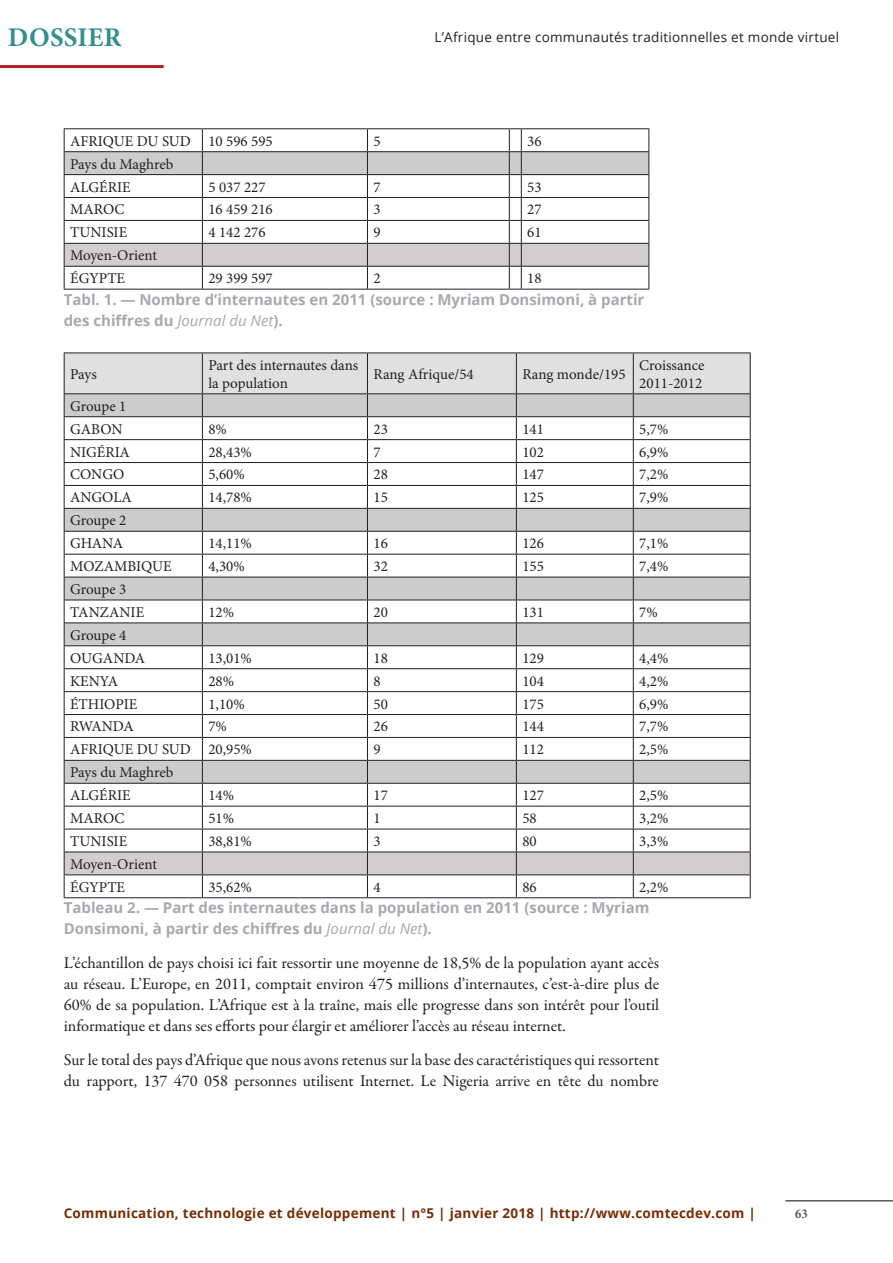
<style>
.page{position:relative;width:893px;height:1263px;background:#fff}
.page>*{position:absolute;margin:0;border:0;box-sizing:border-box;transform-origin:0 0}
.t1{font:700 27px "Minion Pro";letter-spacing:.01em;color:#32908d}
.CORPS___Paragraphe{font:16.5px/21px "Garamond Premr Pro";letter-spacing:-.005em;color:#231f20;text-align:justify}
.Corps_Tableau{font:15px/18px "Minion Pro";color:#231f20}
.CORPS___Légende{font:700 15px/21px "Open Sans";color:#a8a9ad}
.t2{font:700 13.5px "Open Sans";letter-spacing:.02em;color:#772c02}
.t3{font:13.5px "Open Sans";letter-spacing:.02em;color:#231f20}
.t4{font:700 condensed 13.5px "Minion Pro";color:#57585a}
.s1{font-weight:400;font-style:italic}
</style>
<div class="page">
<hr style="left:0;top:65px;width:164px;height:3px;background:#ae2126">
<hr style="left:785px;top:1200px;width:108px;height:1px;background:#57585a">
<svg style="left:64px;top:128px;width:585px;height:162px"></svg>
<hr style="left:521px;top:174px;width:128px;height:1px;background:#231f20">
<hr style="left:64px;top:352px;width:138px;height:1px;background:#231f20">
<hr style="left:202px;top:352px;width:165px;height:1px;background:#231f20">
<hr style="left:367px;top:352px;width:149px;height:1px;background:#231f20">
<hr style="left:516px;top:352px;width:117px;height:1px;background:#231f20">
<hr style="left:633px;top:352px;width:118px;height:1px;background:#231f20">
<hr style="left:64px;top:897px;width:138px;height:1px;background:#231f20">
<hr style="left:202px;top:897px;width:165px;height:1px;background:#231f20">
<hr style="left:367px;top:897px;width:149px;height:1px;background:#231f20">
<hr style="left:516px;top:897px;width:117px;height:1px;background:#231f20">
<hr style="left:633px;top:897px;width:118px;height:1px;background:#231f20">
<svg style="left:64px;top:353px;width:687px;height:544px"></svg>
<h1 class="t1" style="left:8px;top:19px;width:115px">DOSSIER</h1>
<p class="t3" style="left:434px;top:28px;width:406px">L’Afrique entre communautés traditionnelles et monde virtuel</p>
<p class="Corps_Tableau" style="left:70px;top:132px;width:122px">AFRIQUE DU SUD</p>
<p class="Corps_Tableau" style="left:208px;top:132px;width:66px">10 596 595</p>
<p class="Corps_Tableau" style="left:373px;top:132px;width:9px">5</p>
<p class="Corps_Tableau" style="left:527px;top:132px;width:16px">36</p>
<p class="Corps_Tableau" style="left:70px;top:155px;width:105px">Pays du Maghreb</p>
<p class="Corps_Tableau" style="left:70px;top:178px;width:62px">ALGÉRIE</p>
<p class="Corps_Tableau" style="left:208px;top:178px;width:59px">5 037 227</p>
<p class="Corps_Tableau" style="left:373px;top:178px;width:9px">7</p>
<p class="Corps_Tableau" style="left:527px;top:178px;width:16px">53</p>
<p class="Corps_Tableau" style="left:70px;top:201px;width:56px">MAROC</p>
<p class="Corps_Tableau" style="left:208px;top:201px;width:66px">16 459 216</p>
<p class="Corps_Tableau" style="left:373px;top:201px;width:9px">3</p>
<p class="Corps_Tableau" style="left:527px;top:201px;width:16px">27</p>
<p class="Corps_Tableau" style="left:70px;top:224px;width:59px">TUNISIE</p>
<p class="Corps_Tableau" style="left:208px;top:224px;width:59px">4 142 276</p>
<p class="Corps_Tableau" style="left:373px;top:224px;width:9px">9</p>
<p class="Corps_Tableau" style="left:527px;top:224px;width:16px">61</p>
<p class="Corps_Tableau" style="left:70px;top:246px;width:88px">Moyen-Orient</p>
<p class="Corps_Tableau" style="left:70px;top:269px;width:56px">ÉGYPTE</p>
<p class="Corps_Tableau" style="left:208px;top:269px;width:66px">29 399 597</p>
<p class="Corps_Tableau" style="left:373px;top:269px;width:9px">2</p>
<p class="Corps_Tableau" style="left:527px;top:269px;width:16px">18</p>
<p class="CORPS___Légende" style="left:64px;top:288px;width:582px">Tabl. 1. — Nombre d’internautes en 2011 (source : Myriam Donsimoni, à partir des chiffres du <span class="s1">Journal du Net</span>).</p>
<p class="Corps_Tableau" style="left:70px;top:365px;width:28px">Pays</p>
<p class="Corps_Tableau" style="left:208px;top:356px;width:151px">Part des internautes dans la population</p>
<p class="Corps_Tableau" style="left:373px;top:365px;width:102px">Rang Afrique/54</p>
<p class="Corps_Tableau" style="left:522px;top:365px;width:105px">Rang monde/195</p>
<p class="Corps_Tableau" style="left:639px;top:356px;width:67px">Croissance</p>
<p class="Corps_Tableau" style="left:639px;top:374px;width:64px">2011-2012</p>
<p class="Corps_Tableau" style="left:70px;top:397px;width:58px">Groupe 1</p>
<p class="Corps_Tableau" style="left:70px;top:420px;width:54px">GABON</p>
<p class="Corps_Tableau" style="left:208px;top:420px;width:20px">8%</p>
<p class="Corps_Tableau" style="left:373px;top:420px;width:16px">23</p>
<p class="Corps_Tableau" style="left:522px;top:420px;width:23px">141</p>
<p class="Corps_Tableau" style="left:639px;top:420px;width:31px">5,7%</p>
<p class="Corps_Tableau" style="left:70px;top:443px;width:61px">NIGÉRIA</p>
<p class="Corps_Tableau" style="left:208px;top:443px;width:45px">28,43%</p>
<p class="Corps_Tableau" style="left:373px;top:443px;width:9px">7</p>
<p class="Corps_Tableau" style="left:522px;top:443px;width:23px">102</p>
<p class="Corps_Tableau" style="left:639px;top:443px;width:31px">6,9%</p>
<p class="Corps_Tableau" style="left:70px;top:466px;width:56px">CONGO</p>
<p class="Corps_Tableau" style="left:208px;top:466px;width:38px">5,60%</p>
<p class="Corps_Tableau" style="left:373px;top:466px;width:16px">28</p>
<p class="Corps_Tableau" style="left:522px;top:466px;width:23px">147</p>
<p class="Corps_Tableau" style="left:639px;top:466px;width:31px">7,2%</p>
<p class="Corps_Tableau" style="left:70px;top:489px;width:63px">ANGOLA</p>
<p class="Corps_Tableau" style="left:208px;top:489px;width:45px">14,78%</p>
<p class="Corps_Tableau" style="left:373px;top:489px;width:16px">15</p>
<p class="Corps_Tableau" style="left:522px;top:489px;width:23px">125</p>
<p class="Corps_Tableau" style="left:639px;top:489px;width:31px">7,9%</p>
<p class="Corps_Tableau" style="left:70px;top:511px;width:58px">Groupe 2</p>
<p class="Corps_Tableau" style="left:70px;top:534px;width:54px">GHANA</p>
<p class="Corps_Tableau" style="left:208px;top:534px;width:45px">14,11%</p>
<p class="Corps_Tableau" style="left:373px;top:534px;width:16px">16</p>
<p class="Corps_Tableau" style="left:522px;top:534px;width:23px">126</p>
<p class="Corps_Tableau" style="left:639px;top:534px;width:31px">7,1%</p>
<p class="Corps_Tableau" style="left:70px;top:557px;width:103px">MOZAMBIQUE</p>
<p class="Corps_Tableau" style="left:208px;top:557px;width:38px">4,30%</p>
<p class="Corps_Tableau" style="left:373px;top:557px;width:16px">32</p>
<p class="Corps_Tableau" style="left:522px;top:557px;width:23px">155</p>
<p class="Corps_Tableau" style="left:639px;top:557px;width:31px">7,4%</p>
<p class="Corps_Tableau" style="left:70px;top:580px;width:58px">Groupe 3</p>
<p class="Corps_Tableau" style="left:70px;top:603px;width:76px">TANZANIE</p>
<p class="Corps_Tableau" style="left:208px;top:603px;width:27px">12%</p>
<p class="Corps_Tableau" style="left:373px;top:603px;width:16px">20</p>
<p class="Corps_Tableau" style="left:522px;top:603px;width:23px">131</p>
<p class="Corps_Tableau" style="left:639px;top:603px;width:20px">7%</p>
<p class="Corps_Tableau" style="left:70px;top:626px;width:58px">Groupe 4</p>
<p class="Corps_Tableau" style="left:70px;top:649px;width:77px">OUGANDA</p>
<p class="Corps_Tableau" style="left:208px;top:649px;width:45px">13,01%</p>
<p class="Corps_Tableau" style="left:373px;top:649px;width:16px">18</p>
<p class="Corps_Tableau" style="left:522px;top:649px;width:23px">129</p>
<p class="Corps_Tableau" style="left:639px;top:649px;width:31px">4,4%</p>
<p class="Corps_Tableau" style="left:70px;top:672px;width:50px">KENYA</p>
<p class="Corps_Tableau" style="left:208px;top:672px;width:27px">28%</p>
<p class="Corps_Tableau" style="left:373px;top:672px;width:9px">8</p>
<p class="Corps_Tableau" style="left:522px;top:672px;width:23px">104</p>
<p class="Corps_Tableau" style="left:639px;top:672px;width:31px">4,2%</p>
<p class="Corps_Tableau" style="left:70px;top:695px;width:69px">ÉTHIOPIE</p>
<p class="Corps_Tableau" style="left:208px;top:695px;width:38px">1,10%</p>
<p class="Corps_Tableau" style="left:373px;top:695px;width:16px">50</p>
<p class="Corps_Tableau" style="left:522px;top:695px;width:23px">175</p>
<p class="Corps_Tableau" style="left:639px;top:695px;width:31px">6,9%</p>
<p class="Corps_Tableau" style="left:70px;top:718px;width:65px">RWANDA</p>
<p class="Corps_Tableau" style="left:208px;top:718px;width:20px">7%</p>
<p class="Corps_Tableau" style="left:373px;top:718px;width:16px">26</p>
<p class="Corps_Tableau" style="left:522px;top:718px;width:23px">144</p>
<p class="Corps_Tableau" style="left:639px;top:718px;width:31px">7,7%</p>
<p class="Corps_Tableau" style="left:70px;top:741px;width:122px">AFRIQUE DU SUD</p>
<p class="Corps_Tableau" style="left:208px;top:741px;width:45px">20,95%</p>
<p class="Corps_Tableau" style="left:373px;top:741px;width:9px">9</p>
<p class="Corps_Tableau" style="left:522px;top:741px;width:23px">112</p>
<p class="Corps_Tableau" style="left:639px;top:741px;width:31px">2,5%</p>
<p class="Corps_Tableau" style="left:70px;top:763px;width:105px">Pays du Maghreb</p>
<p class="Corps_Tableau" style="left:70px;top:786px;width:62px">ALGÉRIE</p>
<p class="Corps_Tableau" style="left:208px;top:786px;width:27px">14%</p>
<p class="Corps_Tableau" style="left:373px;top:786px;width:16px">17</p>
<p class="Corps_Tableau" style="left:522px;top:786px;width:23px">127</p>
<p class="Corps_Tableau" style="left:639px;top:786px;width:31px">2,5%</p>
<p class="Corps_Tableau" style="left:70px;top:809px;width:56px">MAROC</p>
<p class="Corps_Tableau" style="left:208px;top:809px;width:27px">51%</p>
<p class="Corps_Tableau" style="left:373px;top:809px;width:9px">1</p>
<p class="Corps_Tableau" style="left:522px;top:809px;width:16px">58</p>
<p class="Corps_Tableau" style="left:639px;top:809px;width:31px">3,2%</p>
<p class="Corps_Tableau" style="left:70px;top:832px;width:59px">TUNISIE</p>
<p class="Corps_Tableau" style="left:208px;top:832px;width:45px">38,81%</p>
<p class="Corps_Tableau" style="left:373px;top:832px;width:9px">3</p>
<p class="Corps_Tableau" style="left:522px;top:832px;width:16px">80</p>
<p class="Corps_Tableau" style="left:639px;top:832px;width:31px">3,3%</p>
<p class="Corps_Tableau" style="left:70px;top:855px;width:88px">Moyen-Orient</p>
<p class="Corps_Tableau" style="left:70px;top:878px;width:56px">ÉGYPTE</p>
<p class="Corps_Tableau" style="left:208px;top:878px;width:45px">35,62%</p>
<p class="Corps_Tableau" style="left:373px;top:878px;width:9px">4</p>
<p class="Corps_Tableau" style="left:522px;top:878px;width:16px">86</p>
<p class="Corps_Tableau" style="left:639px;top:878px;width:31px">2,2%</p>
<p class="CORPS___Légende" style="left:64px;top:897px;width:587px">Tableau 2. — Part des internautes dans la population en 2011 (source : Myriam<br>Donsimoni, à partir des chiffres du <span class="s1">Journal du Net</span>).</p>
<p class="CORPS___Paragraphe" style="left:64px;top:953px;width:597px">L’échantillon de pays choisi ici fait ressortir une moyenne de 18,5% de la population ayant accès au réseau. L’Europe, en 2011, comptait environ 475 millions d’internautes, c’est-à-dire plus de 60% de sa population. L’Afrique est à la traîne, mais elle progresse dans son intérêt pour l’outil informatique et dans ses efforts pour élargir et améliorer l’accès au réseau internet.</p>
<p class="CORPS___Paragraphe" style="left:64px;top:1049px;width:597px">Sur le total des pays d’Afrique que nous avons retenus sur la base des caractéristiques qui ressortent du rapport, 137 470 058 personnes utilisent Internet. Le Nigeria arrive en tête du nombre</p>
<p class="t2" style="left:64px;top:1203px;width:694px">Communication, technologie et développement | n°5 | janvier 2018 | http://www.comtecdev.com |</p>
<p class="t4" style="left:795px;top:1204px;width:14px">63</p>
</div>
